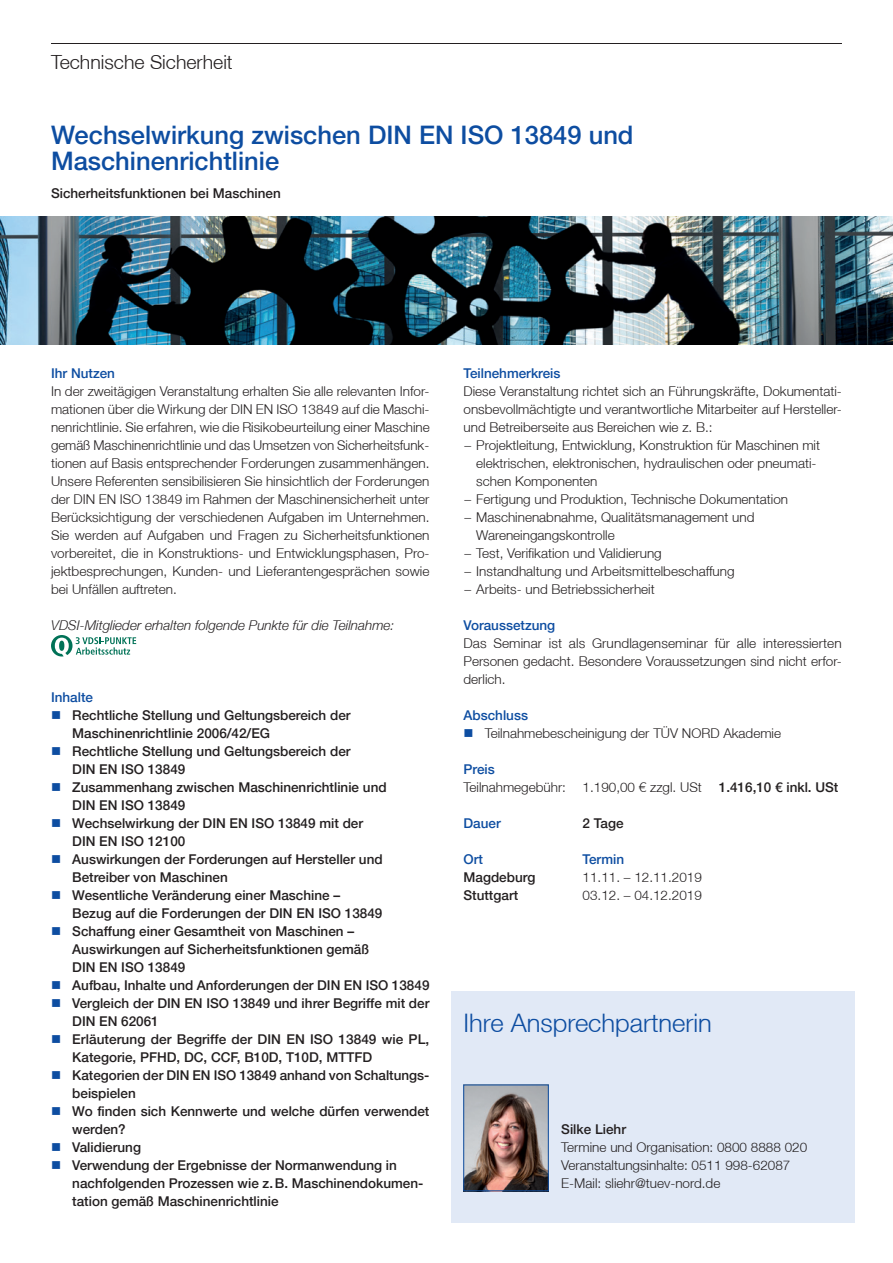
<style>
.page{position:relative;width:893px;height:1263px;background:#fff}
.page>*{position:absolute;margin:0;border:0;box-sizing:border-box;transform-origin:0 0}
.t1{font:500 25.5px/25.5px "Helvetica Neue LT";color:#0d4da1}
.t2{font:300 25.5px "Helvetica Neue LT";color:#0d4da1}
.t3{font:300 19.5px "Helvetica Neue LT";color:#231f20}
.t4{font:300 13.5px/18px "Helvetica Neue LT";color:#231f20;text-align:justify}
.t5{font:500 13.5px/18px "Helvetica Neue LT";color:#231f20}
.t6{font:500 13.5px "Helvetica Neue LT";color:#0d4da1}
.t7{font:italic 300 13.5px "Helvetica Neue LT";color:#231f20}
</style>
<div class="page">
<hr style="left:51px;top:43px;width:791px;height:1px;background:#231f20">
<svg style="left:51px;top:635px;width:85px;height:21px"></svg>
<div style="left:451px;top:991px;width:404px;height:231px;background:#e1e9f6"></div>
<img style="left:465px;top:1087px;width:82px;height:102px">
<div style="left:463px;top:1085px;width:86px;height:106px;border:1px solid #0d4da1"></div>
<img style="left:0;top:217px;width:893px;height:127px">
<h2 class="t3" style="left:51px;top:50px;width:183px">Technische Sicherheit</h2>
<h1 class="t1" style="left:51px;top:122px;width:584px">Wechselwirkung zwischen DIN EN ISO 13849 und<br>Maschinenrichtlinie</h1>
<p class="t5" style="left:51px;top:184px;width:231px">Sicherheitsfunktionen bei Maschinen</p>
<p class="t6" style="left:51px;top:365px;width:66px">Ihr Nutzen</p>
<p class="t4" style="left:51px;top:382px;width:380px">In der zweitägigen Veranstaltung erhalten Sie alle relevanten Infor&shy;mationen über die Wirkung der DIN EN ISO 13849 auf die Maschi&shy;nenrichtlinie. Sie erfahren, wie die Risikobeurteilung einer Maschine gemäß Maschinenrichtlinie und das Umsetzen von Sicherheitsfunk&shy;tionen auf Basis entsprechender Forderungen zusammenhängen.<br>Unsere Referenten sensibilisieren Sie hinsichtlich der Forderungen der DIN EN ISO 13849 im Rahmen der Maschinensicherheit unter Berücksichtigung der verschiedenen Aufgaben im Unternehmen.<br>Sie werden auf Aufgaben und Fragen zu Sicherheitsfunktionen vorbereitet, die in Konstruktions- und Entwicklungsphasen, Pro&shy;jektbesprechungen, Kunden- und Lieferantengesprächen sowie bei Unfällen auftreten.</p>
<p class="t7" style="left:51px;top:617px;width:345px">VDSI-Mitglieder erhalten folgende Punkte für die Teilnahme:</p>
<p class="t6" style="left:51px;top:689px;width:44px">Inhalte</p>
<p class="t5" style="left:72px;top:706px;width:359px">Rechtliche Stellung und Geltungsbereich der Maschinenrichtlinie 2006/42/EG<br>Rechtliche Stellung und Geltungsbereich der<br>DIN EN ISO 13849<br>Zusammenhang zwischen Maschinenrichtlinie und<br>DIN EN ISO 13849<br>Wechselwirkung der DIN EN ISO 13849 mit der<br>DIN EN ISO 12100<br>Auswirkungen der Forderungen auf Hersteller und Betreiber von Maschinen<br>Wesentliche Veränderung einer Maschine –<br>Bezug auf die Forderungen der DIN EN ISO 13849<br>Schaffung einer Gesamtheit von Maschinen – Auswirkungen auf Sicherheitsfunktionen gemäß<br>DIN EN ISO 13849<br>Aufbau, Inhalte und Anforderungen der DIN EN ISO 13849<br>Vergleich der DIN EN ISO 13849 und ihrer Begriffe mit der DIN EN 62061<br>Erläuterung der Begriffe der DIN EN ISO 13849 wie PL, Kategorie, PFHD, DC, CCF, B10D, T10D, MTTFD Kategorien der DIN EN ISO 13849 anhand von Schaltungs&shy;beispielen<br>Wo finden sich Kennwerte und welche dürfen verwendet werden?<br>Validierung<br>Verwendung der Ergebnisse der Normanwendung in nachfolgenden Prozessen wie z.B. Maschinendokumen&shy;tation gemäß Maschinenrichtlinie</p>
<p class="t6" style="left:463px;top:365px;width:99px">Teilnehmerkreis</p>
<p class="t4" style="left:463px;top:382px;width:380px">Diese Veranstaltung richtet sich an Führungskräfte, Dokumentati&shy;onsbevollmächtigte und verantwortliche Mitarbeiter auf Hersteller&shy;und Betreiberseite aus Bereichen wie z. B.:</p>
<p class="t4" style="left:476px;top:436px;width:345px;text-align:left;text-indent:-12px">– Projektleitung, Entwicklung, Konstruktion für Maschinen mit elektrischen, elektronischen, hydraulischen oder pneumati&shy;schen Komponenten</p>
<p class="t4" style="left:465px;top:490px;width:325px">– Fertigung und Produktion, Technische Dokumentation</p>
<p class="t4" style="left:476px;top:508px;width:280px;text-indent:-12px">– Maschinenabnahme, Qualitätsmanagement und<br>Wareneingangskontrolle</p>
<p class="t4" style="left:465px;top:544px;width:199px">– Test, Verifikation und Validierung</p>
<p class="t4" style="left:465px;top:562px;width:271px">– Instandhaltung und Arbeitsmittelbeschaffung</p>
<p class="t4" style="left:465px;top:580px;width:192px">– Arbeits- und Betriebssicherheit</p>
<p class="t6" style="left:463px;top:617px;width:93px">Voraussetzung</p>
<p class="t4" style="left:463px;top:634px;width:380px">Das Seminar ist als Grundlagenseminar für alle interessierten Personen gedacht. Besondere Voraussetzungen sind nicht erfor&shy;derlich.</p>
<p class="t6" style="left:463px;top:707px;width:66px">Abschluss</p>
<p class="t4" style="left:485px;top:724px;width:298px">Teilnahmebescheinigung der TÜV NORD Akademie</p>
<p class="t6" style="left:463px;top:761px;width:33px">Preis</p>
<p class="t4" style="left:463px;top:778px;width:240px">Teilnahmegebühr: 1.190,00 € zzgl. USt</p>
<p class="t5" style="left:719px;top:778px;width:121px">1.416,10 € inkl. USt</p>
<p class="t6" style="left:463px;top:815px;width:39px">Dauer</p>
<p class="t5" style="left:583px;top:814px;width:42px">2 Tage</p>
<p class="t6" style="left:463px;top:851px;width:21px">Ort</p>
<p class="t6" style="left:583px;top:851px;width:43px">Termin</p>
<p class="t5" style="left:463px;top:868px;width:74px">Magdeburg</p>
<p class="t4" style="left:583px;top:868px;width:121px">11.11. – 12.11.2019</p>
<p class="t5" style="left:463px;top:886px;width:56px">Stuttgart</p>
<p class="t4" style="left:583px;top:886px;width:121px">03.12. – 04.12.2019</p>
<h1 class="t2" style="left:463px;top:1007px;width:250px">Ihre Ansprechpartnerin</h1>
<p class="t5" style="left:561px;top:1120px;width:66px">Silke Liehr</p>
<p class="t4" style="left:561px;top:1138px;width:247px;text-align:left">Termine und Organisation: 0800 8888 020<br>Veranstaltungsinhalte: 0511 998-62087<br>E-Mail: sliehr@tuev-nord.de</p>
</div>
